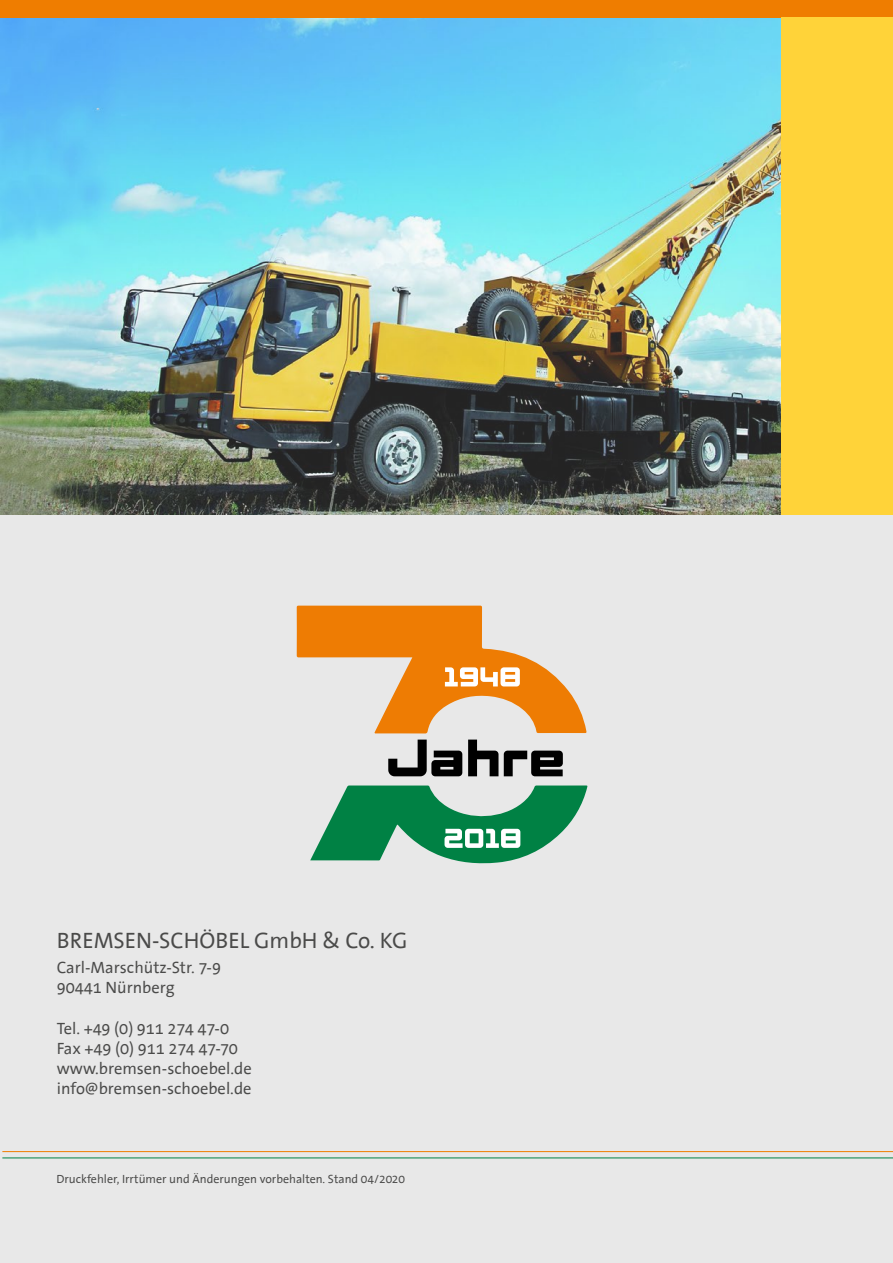
<style>
.page{position:relative;width:893px;height:1263px;background:#e8e8e8}
.page>*{position:absolute;margin:0;border:0;box-sizing:border-box;transform-origin:0 0}
.t1{font:52.5px "Elevon Four G";color:#000}
.t2{font:22.5px "BB Thesis The Sans";color:#4a4a49}
.t3{font:16.5px/20.2px "BB Thesis The Sans";color:#4a4a49}
.t4{font:12px "BB Thesis The Sans";color:#4a4a49}
</style>
<div class="page">
<img style="left:0;top:17px;width:782px;height:497px">
<div style="left:0;top:0;width:893px;height:17px;background:#ef7d00"></div>
<hr style="left:2px;top:1151px;width:891px;height:1px;background:#ef7d00">
<hr style="left:2px;top:1157px;width:891px;height:1px;background:#008244">
<svg style="left:297px;top:606px;width:290px;height:127px"></svg>
<svg style="left:310px;top:785px;width:277px;height:78px"></svg>
<div style="left:782px;top:17px;width:111px;height:497px;background:#ffd339"></div>
<h1 class="t1" style="left:387px;top:729px;width:179px">Jahre</h1>
<h2 class="t2" style="left:57px;top:926px;width:352px">BREMSEN-SCHÖBEL GmbH &amp; Co. KG</h2>
<p class="t3" style="left:57px;top:957px;width:166px">Carl-Marschütz-Str. 7-9<br>90441 Nürnberg</p>
<p class="t3" style="left:57px;top:1018px;width:197px">Tel. +49 (0) 911 274 47-0<br>Fax +49 (0) 911 274 47-70 www.bremsen-schoebel.de info@bremsen-schoebel.de</p>
<p class="t4" style="left:56px;top:1171px;width:350px">Druckfehler, Irrtümer und Änderungen vorbehalten. Stand 04/2020</p>
</div>
